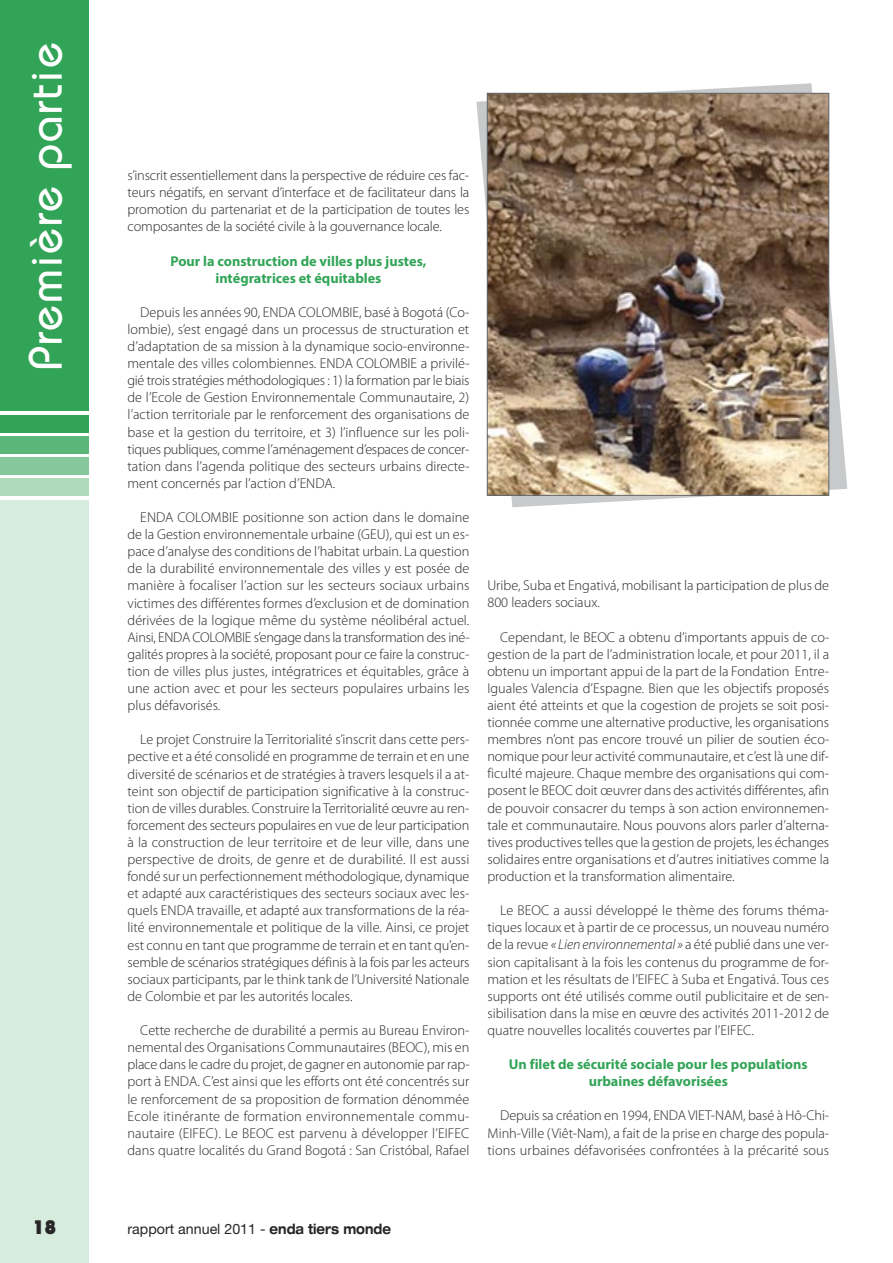
<style>
.page{position:relative;width:893px;height:1263px;background:#fff}
.page>*{position:absolute;margin:0;border:0;box-sizing:border-box;transform-origin:0 0}
.t1{font:46.5px "Bahamas Plain";letter-spacing:.035em;color:#fff}
.t2{font:19.5px "Bahamas Heavy Plain";color:#272627}
.t3{font:300 14.25px/17.1px "Myriad Pro";color:#272627;text-align:justify}
.t4{font:700 14.25px/17.1px "Myriad Pro";color:#32a457;text-align:center}
.t5{font:14.25px "Helvetica Neue";color:#272627}
.s1{font-style:italic}
.s2{font-weight:700;font-stretch:expanded}
</style>
<div class="page">
<div style="left:0;top:0;width:89px;height:411px;background:#32a457"></div>
<div style="left:0;top:415px;width:89px;height:17px;background:#32a457"></div>
<div style="left:0;top:436px;width:89px;height:17px;background:#5bb679"></div>
<div style="left:0;top:458px;width:89px;height:17px;background:#84c89b"></div>
<div style="left:0;top:479px;width:89px;height:17px;background:#addbbc"></div>
<div style="left:0;top:500px;width:89px;height:763px;background:#d6edde"></div>
<svg style="left:476px;top:83px;width:371px;height:424px"></svg>
<img style="left:489px;top:95px;width:338px;height:399px">
<div style="left:487px;top:93px;width:342px;height:403px;border:1px solid #606669"></div>
<h1 class="t1" style="left:19px;top:370px;width:329px;rotate:-90deg">Première partie</h1>
<p class="t3" style="left:128px;top:168px;width:343px">s’inscrit essentiellement dans la perspective de réduire ces fac&shy;teurs négatifs, en servant d’interface et de facilitateur dans la promotion du partenariat et de la participation de toutes les composantes de la société civile à la gouvernance locale.</p>
<p class="t4" style="left:170px;top:252px;width:257px">Pour la construction de villes plus justes, intégratrices et équitables</p>
<p class="t3" style="left:128px;top:305px;width:344px;text-indent:13px">Depuis les années 90, ENDA COLOMBIE, basé à Bogotá (Co&shy;lombie), s’est engagé dans un processus de structuration et d’adaptation de sa mission à la dynamique socio-environne&shy;mentale des villes colombiennes. ENDA COLOMBIE a privilé&shy;gié trois stratégies méthodologiques : 1) la formation par le biais de l’Ecole de Gestion Environnementale Communautaire, 2) l’action territoriale par le renforcement des organisations de base et la gestion du territoire, et 3) l’influence sur les poli&shy;tiques publiques, comme l’aménagement d’espaces de concer&shy;tation dans l’agenda politique des secteurs urbains directe&shy;ment concernés par l’action d’ENDA.</p>
<p class="t3" style="left:128px;top:510px;width:344px;text-indent:13px">ENDA COLOMBIE positionne son action dans le domaine de la Gestion environnementale urbaine (GEU), qui est un es&shy;pace d’analyse des conditions de l’habitat urbain. La question de la durabilité environnementale des villes y est posée de manière à focaliser l’action sur les secteurs sociaux urbains victimes des différentes formes d’exclusion et de domination dérivées de la logique même du système néolibéral actuel.<br>Ainsi, ENDA COLOMBIE s’engage dans la transformation des iné&shy;galités propres à la société, proposant pour ce faire la construc&shy;tion de villes plus justes, intégratrices et équitables, grâce à une action avec et pour les secteurs populaires urbains les plus défavorisés.</p>
<p class="t3" style="left:128px;top:732px;width:343px;text-indent:13px">Le projet Construire la Territorialité s’inscrit dans cette pers&shy;pective et a été consolidé en programme de terrain et en une diversité de scénarios et de stratégies à travers lesquels il a at&shy;teint son objectif de participation significative à la construc&shy;tion de villes durables. Construire la Territorialité œuvre au ren&shy;forcement des secteurs populaires en vue de leur participation à la construction de leur territoire et de leur ville, dans une perspective de droits, de genre et de durabilité. Il est aussi fondé sur un perfectionnement méthodologique, dynamique et adapté aux caractéristiques des secteurs sociaux avec les&shy;quels ENDA travaille, et adapté aux transformations de la réa&shy;lité environnementale et politique de la ville. Ainsi, ce projet est connu en tant que programme de terrain et en tant qu’en&shy;semble de scénarios stratégiques définis à la fois par les acteurs sociaux participants, par le think tank de l’Université Nationale de Colombie et par les autorités locales.</p>
<p class="t3" style="left:128px;top:1023px;width:343px;text-indent:13px">Cette recherche de durabilité a permis au Bureau Environ&shy;nemental des Organisations Communautaires (BEOC), mis en place dans le cadre du projet, de gagner en autonomie par rap&shy;port à ENDA. C’est ainsi que les efforts ont été concentrés sur le renforcement de sa proposition de formation dénommée Ecole itinérante de formation environnementale commu&shy;nautaire (EIFEC). Le BEOC est parvenu à développer l’EIFEC dans quatre localités du Grand Bogotá : San Cristóbal, Rafael</p>
<p class="t3" style="left:487px;top:578px;width:343px">Uribe, Suba et Engativá, mobilisant la participation de plus de<br>800 leaders sociaux.</p>
<p class="t3" style="left:487px;top:629px;width:344px;text-indent:13px">Cependant, le BEOC a obtenu d’importants appuis de co&shy;gestion de la part de l’administration locale, et pour 2011, il a obtenu un important appui de la part de la Fondation Entre-Iguales Valencia d’Espagne. Bien que les objectifs proposés aient été atteints et que la cogestion de projets se soit posi&shy;tionnée comme une alternative productive, les organisations membres n’ont pas encore trouvé un pilier de soutien éco&shy;nomique pour leur activité communautaire, et c’est là une dif&shy;ficulté majeure. Chaque membre des organisations qui com&shy;posent le BEOC doit œuvrer dans des activités différentes, afin de pouvoir consacrer du temps à son action environnemen&shy;tale et communautaire. Nous pouvons alors parler d’alterna&shy;tives productives telles que la gestion de projets, les échanges solidaires entre organisations et d’autres initiatives comme la production et la transformation alimentaire.</p>
<p class="t3" style="left:487px;top:903px;width:343px;text-indent:13px">Le BEOC a aussi développé le thème des forums théma&shy;tiques locaux et à partir de ce processus, un nouveau numéro de la revue <span class="s1">« Lien environnemental »</span> a été publié dans une ver&shy;sion capitalisant à la fois les contenus du programme de for&shy;mation et les résultats de l’EIFEC à Suba et Engativá. Tous ces supports ont été utilisés comme outil publicitaire et de sen&shy;sibilisation dans la mise en œuvre des activités 2011-2012 de quatre nouvelles localités couvertes par l’EIFEC.</p>
<p class="t4" style="left:509px;top:1055px;width:300px">Un filet de sécurité sociale pour les populations urbaines défavorisées</p>
<p class="t3" style="left:487px;top:1108px;width:343px;text-indent:13px">Depuis sa création en 1994, ENDA VIET-NAM, basé à Hô-Chi-Minh-Ville (Viêt-Nam), a fait de la prise en charge des popula&shy;tions urbaines défavorisées confrontées à la précarité sous</p>
<h2 class="t2" style="left:33px;top:1216px;width:25px">18</h2>
<p class="t5" style="left:128px;top:1221px;width:265px">rapport annuel 2011 - <span class="s2">enda tiers monde</span></p>
</div>
